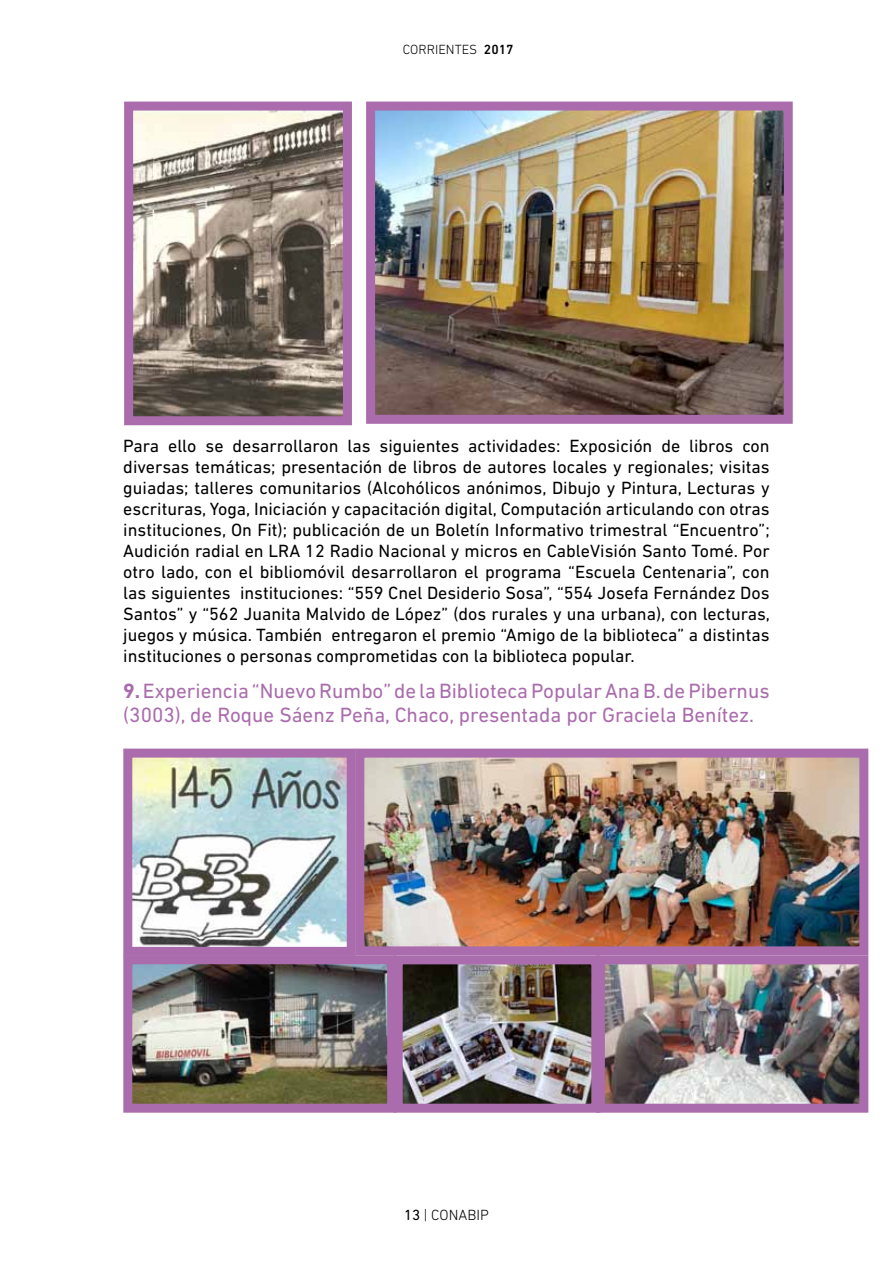
<style>
.page{position:relative;width:893px;height:1263px;background:#fff}
.page>*{position:absolute;margin:0;border:0;box-sizing:border-box;transform-origin:0 0}
.t1{font:21px/24px "DIN Next LT Pro";color:#aa6cac}
.t2{font:18px/21px "DIN Next LT Pro";color:#000;text-align:justify}
.t3{font:300 15px "DIN Next LT Pro";color:#000}
.t4{font:300 13.5px "DIN Next LT Pro";color:#000}
.s1{font-weight:500}
.s2{font-weight:700}
.s3{font-weight:400}
</style>
<div class="page">
<img style="left:134px;top:112px;width:208px;height:303px">
<div style="left:124px;top:102px;width:228px;height:323px;border:9px solid #aa6cac"></div>
<img style="left:376px;top:112px;width:407px;height:302px">
<div style="left:366px;top:102px;width:427px;height:322px;border:9px solid #aa6cac"></div>
<img style="left:133px;top:759px;width:213px;height:187px">
<div style="left:123px;top:749px;width:233px;height:207px;border:9px solid #aa6cac"></div>
<img style="left:365px;top:759px;width:493px;height:186px">
<div style="left:355px;top:749px;width:513px;height:206px;border:9px solid #aa6cac"></div>
<img style="left:606px;top:965px;width:252px;height:138px">
<div style="left:596px;top:955px;width:272px;height:158px;border:9px solid #aa6cac"></div>
<img style="left:404px;top:965px;width:186px;height:138px">
<div style="left:394px;top:955px;width:206px;height:158px;border:9px solid #aa6cac"></div>
<img style="left:133px;top:965px;width:253px;height:138px">
<div style="left:123px;top:955px;width:273px;height:158px;border:9px solid #aa6cac"></div>
<p class="t4" style="left:403px;top:41px;width:112px">CORRIENTES <span class="s1">2017</span></p>
<p class="t2" style="left:123px;top:435px;width:648px">Para ello se desarrollaron las siguientes actividades: Exposición de libros con diversas temáticas; presentación de libros de autores locales y regionales; visitas guiadas; talleres comunitarios (Alcohólicos anónimos, Dibujo y Pintura, Lecturas y escrituras, Yoga, Iniciación y capacitación digital, Computación articulando con otras instituciones, On Fit); publicación de un Boletín Informativo trimestral “Encuentro”; Audición radial en LRA 12 Radio Nacional y micros en CableVisión Santo Tomé. Por otro lado, con el bibliomóvil desarrollaron el programa “Escuela Centenaria”, con las siguientes instituciones: “559 Cnel Desiderio Sosa”, “554 Josefa Fernández Dos Santos” y “562 Juanita Malvido de López” (dos rurales y una urbana), con lecturas, juegos y música. También entregaron el premio “Amigo de la biblioteca” a distintas instituciones o personas comprometidas con la biblioteca popular.</p>
<p class="t1" style="left:123px;top:679px;width:648px"><span class="s2">9.</span> Experiencia “Nuevo Rumbo” de la Biblioteca Popular Ana B. de Pibernus (3003), de Roque Sáenz Peña, Chaco, presentada por Graciela Benítez.</p>
<p class="t3" style="left:404px;top:1206px;width:86px"><span class="s3">13</span> | CONABIP</p>
</div>
